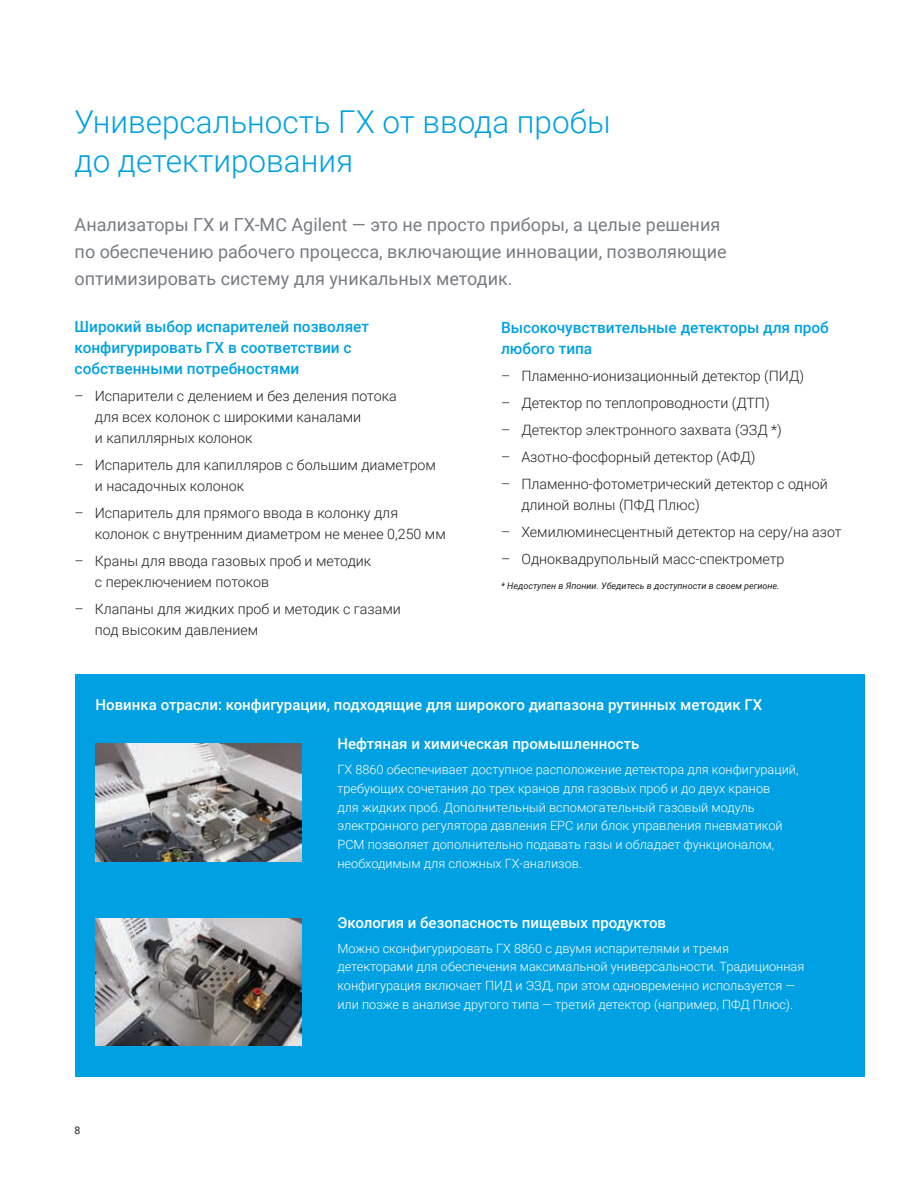
<style>
.page{position:relative;width:918px;height:1188px;background:#fff}
.page>*{position:absolute;margin:0;border:0;box-sizing:border-box;transform-origin:0 0}
.t1{font:300 31.5px/39px "Roboto";color:#00a1e3}
.t2{font:18px/27px "Roboto";color:#787d83}
.t3{font:500 15.3px/21px "Roboto";color:#00a1e3}
.t4{font:500 15px "Roboto";color:#fff}
.t5{font:300 14.25px/21px "Roboto";color:#231f20}
.t6{font:300 12.75px/18.8px "Roboto";color:#fff}
.t7{font:10.5px "Roboto";color:#231f20}
.t8{font:italic 9px "Roboto";color:#231f20}
</style>
<div class="page">
<div style="left:75px;top:674px;width:789px;height:403px;background:#00a1e3"></div>
<img style="left:96px;top:919px;width:206px;height:127px">
<img style="left:96px;top:744px;width:206px;height:117px">
<h1 class="t1" style="left:75px;top:101px;width:538px">Универсальность ГХ от ввода пробы до детектирования</h1>
<p class="t2" style="left:75px;top:210px;width:654px">Анализаторы ГХ и ГХ-МС Agilent — это не просто приборы, а целые решения по обеспечению рабочего процесса, включающие инновации, позволяющие оптимизировать систему для уникальных методик.</p>
<p class="t3" style="left:75px;top:316px;width:296px">Широкий выбор испарителей позволяет конфигурировать ГХ в соответствии с собственными потребностями</p>
<p class="t5" style="left:95px;top:385px;width:303px;text-indent:-20px">– Испарители с делением и без деления потока для всех колонок с широкими каналами<br>и капиллярных колонок</p>
<p class="t5" style="left:95px;top:454px;width:343px;text-indent:-20px">– Испаритель для капилляров с большим диаметром и насадочных колонок</p>
<p class="t5" style="left:95px;top:502px;width:352px;text-indent:-20px">– Испаритель для прямого ввода в колонку для колонок с внутренним диаметром не менее 0,250 мм</p>
<p class="t5" style="left:95px;top:550px;width:278px;text-indent:-20px">– Краны для ввода газовых проб и методик с переключением потоков</p>
<p class="t5" style="left:95px;top:598px;width:307px;text-indent:-20px">– Клапаны для жидких проб и методик с газами под высоким давлением</p>
<p class="t3" style="left:501px;top:316px;width:329px">Высокочувствительные детекторы для проб любого типа</p>
<p class="t5" style="left:501px;top:365px;width:305px">– Пламенно-ионизационный детектор (ПИД)</p>
<p class="t5" style="left:501px;top:392px;width:270px">– Детектор по теплопроводности (ДТП)</p>
<p class="t5" style="left:501px;top:419px;width:282px">– Детектор электронного захвата (ЭЗД *)</p>
<p class="t5" style="left:501px;top:446px;width:256px">– Азотно-фосфорный детектор (АФД)</p>
<p class="t5" style="left:521px;top:473px;width:308px;text-indent:-20px">– Пламенно-фотометрический детектор с одной длиной волны (ПФД Плюс)</p>
<p class="t5" style="left:501px;top:521px;width:342px">– Хемилюминесцентный детектор на серу/на азот</p>
<p class="t5" style="left:501px;top:548px;width:285px">– Одноквадрупольный масс-спектрометр</p>
<p class="t8" style="left:501px;top:580px;width:280px">* Недоступен в Японии. Убедитесь в доступности в своем регионе.</p>
<p class="t4" style="left:96px;top:694px;width:668px">Новинка отрасли: конфигурации, подходящие для широкого диапазона рутинных методик ГХ</p>
<p class="t4" style="left:337px;top:734px;width:304px">Нефтяная и химическая промышленность</p>
<p class="t6" style="left:337px;top:760px;width:462px">ГХ 8860 обеспечивает доступное расположение детектора для конфигураций, требующих сочетания до трех кранов для газовых проб и до двух кранов<br>для жидких проб. Дополнительный вспомогательный газовый модуль электронного регулятора давления ЕРС или блок управления пневматикой РСМ позволяет дополнительно подавать газы и обладает функционалом, необходимым для сложных ГХ-анализов.</p>
<p class="t7" style="left:75px;top:1123px;width:7px">8</p>
<p class="t4" style="left:337px;top:912px;width:330px">Экология и безопасность пищевых продуктов</p>
<p class="t6" style="left:337px;top:938px;width:468px">Можно сконфигурировать ГХ 8860 с двумя испарителями и тремя детекторами для обеспечения максимальной универсальности. Традиционная конфигурация включает ПИД и ЭЗД, при этом одновременно используется — или позже в анализе другого типа — третий детектор (например, ПФД Плюс).</p>
</div>
